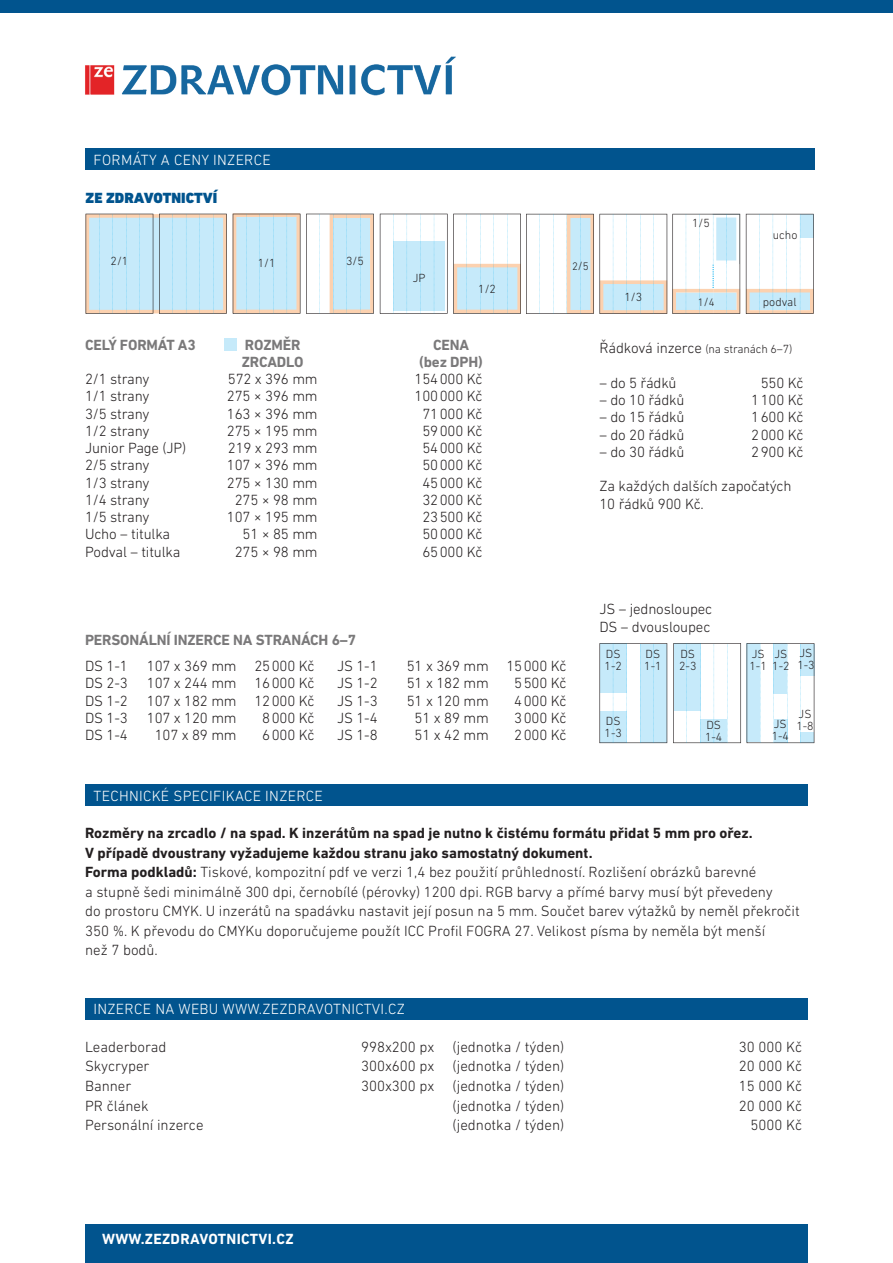
<style>
.page{position:relative;width:893px;height:1263px;background:#fff}
.page>*{position:absolute;margin:0;border:0;box-sizing:border-box;transform-origin:0 0}
.t1{font:300 15px/19.5px "DIN Next LT Pro";letter-spacing:-.005em;color:#231f20}
.t2{font:300 15px "DIN Next LT Pro";letter-spacing:.02em;color:#fff}
.t3{font:700 15px "DIN Next LT Pro";letter-spacing:-.01em;color:#7a797a}
.t4{font:700 15px "DIN Next LT Pro";letter-spacing:.02em;color:#fff}
.t5{font:900 15px "DIN Next LT Pro";color:#01548e}
.t6{font:300 12px/12px "DIN Next LT Pro";color:#231f20}
.t7{font:300 11.1px "DIN Next LT Pro";color:#231f20}
.s1{font-size:12px}
.s2{font-size:15px}
.s3{font-weight:700}
</style>
<div class="page">
<div style="left:85px;top:149px;width:729px;height:21px;background:#01548e"></div>
<svg style="left:86px;top:214px;width:141px;height:100px;background:#c8e3ee"></svg>
<svg style="left:233px;top:213px;width:67px;height:101px;background:#c9e2ea"></svg>
<svg style="left:306px;top:214px;width:68px;height:100px"></svg>
<svg style="left:746px;top:214px;width:68px;height:100px"></svg>
<svg style="left:380px;top:214px;width:360px;height:100px"></svg>
<svg style="left:599px;top:643px;width:68px;height:100px"></svg>
<svg style="left:673px;top:643px;width:68px;height:100px"></svg>
<div style="left:801px;top:644px;width:14px;height:32px;background:#879ba6"></div>
<svg style="left:747px;top:643px;width:67px;height:100px"></svg>
<div style="left:224px;top:338px;width:13px;height:13px;background:#c6eafa"></div>
<div style="left:85px;top:1225px;width:723px;height:38px;background:#01548e"></div>
<div style="left:0;top:0;width:893px;height:13px;background:#01548e"></div>
<img style="left:85px;top:56px;width:371px;height:40px">
<div style="left:85px;top:784px;width:723px;height:22px;background:#01548e"></div>
<div style="left:85px;top:998px;width:723px;height:21px;background:#01548e"></div>
<p class="t2" style="left:94px;top:151px;width:179px">FORMÁTY A CENY INZERCE</p>
<p class="t5" style="left:86px;top:189px;width:133px">ZE ZDRAVOTNICTVÍ</p>
<p class="t6" style="left:111px;top:255px;width:19px">2/1</p>
<p class="t6" style="left:258px;top:257px;width:19px">1/1</p>
<p class="t6" style="left:346px;top:255px;width:19px">3/5</p>
<p class="t6" style="left:413px;top:272px;width:14px">JP</p>
<p class="t6" style="left:478px;top:283px;width:19px">1/2</p>
<p class="t3" style="left:85px;top:336px;width:112px">CELÝ FORMÁT A3</p>
<p class="t3" style="left:245px;top:336px;width:57px">ROZMĚR</p>
<p class="t3" style="left:433px;top:336px;width:38px">CENA</p>
<p class="t3" style="left:242px;top:353px;width:63px">ZRCADLO</p>
<p class="t3" style="left:419px;top:353px;width:65px">(bez DPH)</p>
<p class="t1" style="left:85px;top:369px;width:66px">2/1 strany</p>
<p class="t1" style="left:228px;top:369px;width:91px">572 x 396 mm</p>
<p class="t1" style="left:415px;top:369px;width:70px">154000 Kč</p>
<p class="t1" style="left:85px;top:386px;width:66px">1/1 strany</p>
<p class="t1" style="left:227px;top:386px;width:92px">275 × 396 mm</p>
<p class="t1" style="left:415px;top:386px;width:70px">100000 Kč</p>
<p class="t1" style="left:85px;top:404px;width:66px">3/5 strany</p>
<p class="t1" style="left:227px;top:404px;width:92px">163 × 396 mm</p>
<p class="t1" style="left:422px;top:404px;width:62px">71000 Kč</p>
<p class="t1" style="left:85px;top:421px;width:66px">1/2 strany</p>
<p class="t1" style="left:227px;top:421px;width:92px">275 × 195 mm</p>
<p class="t1" style="left:422px;top:421px;width:62px">59000 Kč</p>
<p class="t1" style="left:85px;top:438px;width:103px">Junior Page (JP)</p>
<p class="t1" style="left:228px;top:438px;width:91px">219 x 293 mm</p>
<p class="t1" style="left:422px;top:438px;width:62px">54000 Kč</p>
<p class="t1" style="left:85px;top:455px;width:66px">2/5 strany</p>
<p class="t1" style="left:227px;top:455px;width:92px">107 × 396 mm</p>
<p class="t1" style="left:422px;top:455px;width:62px">50000 Kč</p>
<p class="t1" style="left:85px;top:473px;width:66px">1/3 strany</p>
<p class="t1" style="left:227px;top:473px;width:92px">275 × 130 mm</p>
<p class="t1" style="left:422px;top:473px;width:62px">45000 Kč</p>
<p class="t1" style="left:85px;top:490px;width:66px">1/4 strany</p>
<p class="t1" style="left:235px;top:490px;width:84px">275 × 98 mm</p>
<p class="t1" style="left:422px;top:490px;width:62px">32000 Kč</p>
<p class="t1" style="left:85px;top:507px;width:66px">1/5 strany</p>
<p class="t1" style="left:227px;top:507px;width:92px">107 × 195 mm</p>
<p class="t1" style="left:422px;top:507px;width:62px">23500 Kč</p>
<p class="t1" style="left:85px;top:524px;width:87px">Ucho – titulka</p>
<p class="t1" style="left:243px;top:524px;width:77px">51 × 85 mm</p>
<p class="t1" style="left:422px;top:524px;width:62px">50000 Kč</p>
<p class="t1" style="left:85px;top:542px;width:97px">Podval – titulka</p>
<p class="t1" style="left:235px;top:542px;width:84px">275 × 98 mm</p>
<p class="t1" style="left:422px;top:542px;width:62px">65000 Kč</p>
<p class="t7" style="left:572px;top:260px;width:18px">2<span class="s1">/</span>5</p>
<p class="t6" style="left:624px;top:291px;width:19px">1/3</p>
<p class="t6" style="left:692px;top:217px;width:19px">1/5</p>
<p class="t7" style="left:698px;top:296px;width:18px">1<span class="s1">/</span>4</p>
<p class="t6" style="left:773px;top:229px;width:26px">ucho</p>
<p class="t6" style="left:763px;top:296px;width:35px">podval</p>
<p class="t6" style="left:599px;top:343px;width:194px"><span class="s2">Řádková inzerce</span> (na stranách 6–7)</p>
<p class="t1" style="left:599px;top:373px;width:79px">– do 5 řádků</p>
<p class="t1" style="left:761px;top:373px;width:44px">550 Kč</p>
<p class="t1" style="left:599px;top:390px;width:86px">– do 10 řádků</p>
<p class="t1" style="left:751px;top:390px;width:54px">1100 Kč</p>
<p class="t1" style="left:599px;top:407px;width:86px">– do 15 řádků</p>
<p class="t1" style="left:751px;top:407px;width:54px">1600 Kč</p>
<p class="t1" style="left:599px;top:425px;width:86px">– do 20 řádků</p>
<p class="t1" style="left:751px;top:425px;width:54px">2000 Kč</p>
<p class="t1" style="left:599px;top:442px;width:86px">– do 30 řádků</p>
<p class="t1" style="left:751px;top:442px;width:54px">2900 Kč</p>
<p class="t1" style="left:599px;top:477px;width:194px;line-height:17.2px">Za každých dalších započatých<br>10 řádků 900 Kč.</p>
<p class="t3" style="left:85px;top:631px;width:273px">PERSONÁLNÍ INZERCE NA STRANÁCH 6–7</p>
<p class="t1" style="left:85px;top:656px;width:44px">DS 1-1</p>
<p class="t1" style="left:147px;top:656px;width:169px">107 x 369 mm 25000 Kč</p>
<p class="t1" style="left:85px;top:673px;width:44px">DS 2-3</p>
<p class="t1" style="left:147px;top:673px;width:169px">107 x 244 mm 16000 Kč</p>
<p class="t1" style="left:85px;top:691px;width:44px">DS 1-2</p>
<p class="t1" style="left:147px;top:691px;width:169px">107 x 182 mm 12000 Kč</p>
<p class="t1" style="left:85px;top:708px;width:44px">DS 1-3</p>
<p class="t1" style="left:147px;top:708px;width:91px">107 x 120 mm</p>
<p class="t1" style="left:262px;top:708px;width:54px">8000 Kč</p>
<p class="t1" style="left:85px;top:725px;width:44px">DS 1-4</p>
<p class="t1" style="left:155px;top:725px;width:83px">107 x 89 mm</p>
<p class="t1" style="left:262px;top:725px;width:54px">6000 Kč</p>
<p class="t1" style="left:337px;top:656px;width:42px">JS 1-1</p>
<p class="t1" style="left:407px;top:656px;width:161px">51 x 369 mm 15000 Kč</p>
<p class="t1" style="left:337px;top:673px;width:42px">JS 1-2</p>
<p class="t1" style="left:407px;top:673px;width:83px">51 x 182 mm</p>
<p class="t1" style="left:514px;top:673px;width:54px">5500 Kč</p>
<p class="t1" style="left:337px;top:691px;width:42px">JS 1-3</p>
<p class="t1" style="left:407px;top:691px;width:83px">51 x 120 mm</p>
<p class="t1" style="left:514px;top:691px;width:54px">4000 Kč</p>
<p class="t1" style="left:337px;top:708px;width:42px">JS 1-4</p>
<p class="t1" style="left:415px;top:708px;width:76px">51 x 89 mm</p>
<p class="t1" style="left:514px;top:708px;width:54px">3000 Kč</p>
<p class="t1" style="left:337px;top:725px;width:42px">JS 1-8</p>
<p class="t1" style="left:415px;top:725px;width:76px">51 x 42 mm</p>
<p class="t1" style="left:514px;top:725px;width:54px">2000 Kč</p>
<p class="t2" style="left:94px;top:787px;width:231px">TECHNICKÉ SPECIFIKACE INZERCE</p>
<p class="t1" style="left:599px;top:600px;width:114px;line-height:17.2px">JS – jednosloupec<br>DS – dvousloupec</p>
<p class="t6" style="left:605px;top:647px;width:19px">DS<br>1-2</p>
<p class="t6" style="left:605px;top:715px;width:19px">DS<br>1-3</p>
<p class="t6" style="left:644px;top:647px;width:19px">DS<br>1-1</p>
<p class="t6" style="left:679px;top:647px;width:19px">DS<br>2-3</p>
<p class="t6" style="left:705px;top:719px;width:19px">DS<br>1-4</p>
<p class="t6" style="left:749px;top:647px;width:19px">JS<br>1-1</p>
<p class="t6" style="left:772px;top:647px;width:19px">JS<br>1-2</p>
<p class="t6" style="left:797px;top:647px;width:19px">JS<br>1-3</p>
<p class="t6" style="left:772px;top:718px;width:19px">JS<br>1-4</p>
<p class="t6" style="left:796px;top:708px;width:19px">JS<br>1-8</p>
<p class="t1" style="left:85px;top:823px;width:716px"><span class="s3">Rozměry na zrcadlo / na spad. K inzerátům na spad je nutno k čistému formátu přidat 5 mm pro ořez.<br>V případě dvoustrany vyžadujeme každou stranu jako samostatný dokument.<br>Forma podkladů:</span> Tiskové, kompozitní pdf ve verzi 1,4 bez použití průhledností. Rozlišení obrázků barevné<br>a stupně šedi minimálně 300 dpi, černobílé (pérovky) 1200 dpi. RGB barvy a přímé barvy musí být převedeny<br>do prostoru CMYK. U inzerátů na spadávku nastavit její posun na 5 mm. Součet barev výtažků by neměl překročit 350 %. K převodu do CMYKu doporučujeme použít ICC Profil FOGRA 27. Velikost písma by neměla být menší<br>než 7 bodů.</p>
<p class="t2" style="left:94px;top:1001px;width:313px">INZERCE NA WEBU WWW.ZEZDRAVOTNICTVI.CZ</p>
<p class="t1" style="left:85px;top:1037px;width:83px">Leaderborad</p>
<p class="t1" style="left:361px;top:1037px;width:205px">998x200 px (jednotka / týden)</p>
<p class="t1" style="left:739px;top:1037px;width:65px">30 000 Kč</p>
<p class="t1" style="left:85px;top:1056px;width:66px">Skycryper</p>
<p class="t1" style="left:361px;top:1056px;width:205px">300x600 px (jednotka / týden)</p>
<p class="t1" style="left:739px;top:1056px;width:65px">20 000 Kč</p>
<p class="t1" style="left:85px;top:1076px;width:48px">Banner</p>
<p class="t1" style="left:361px;top:1076px;width:205px">300x300 px (jednotka / týden)</p>
<p class="t1" style="left:739px;top:1076px;width:65px">15 000 Kč</p>
<p class="t1" style="left:85px;top:1095px;width:65px">PR článek</p>
<p class="t1" style="left:453px;top:1095px;width:113px">(jednotka / týden)</p>
<p class="t1" style="left:739px;top:1095px;width:65px">20 000 Kč</p>
<p class="t1" style="left:85px;top:1115px;width:120px">Personální inzerce</p>
<p class="t1" style="left:453px;top:1115px;width:113px">(jednotka / týden)</p>
<p class="t1" style="left:750px;top:1115px;width:53px">5000 Kč</p>
<p class="t4" style="left:102px;top:1230px;width:193px">WWW.ZEZDRAVOTNICTVI.CZ</p>
</div>
